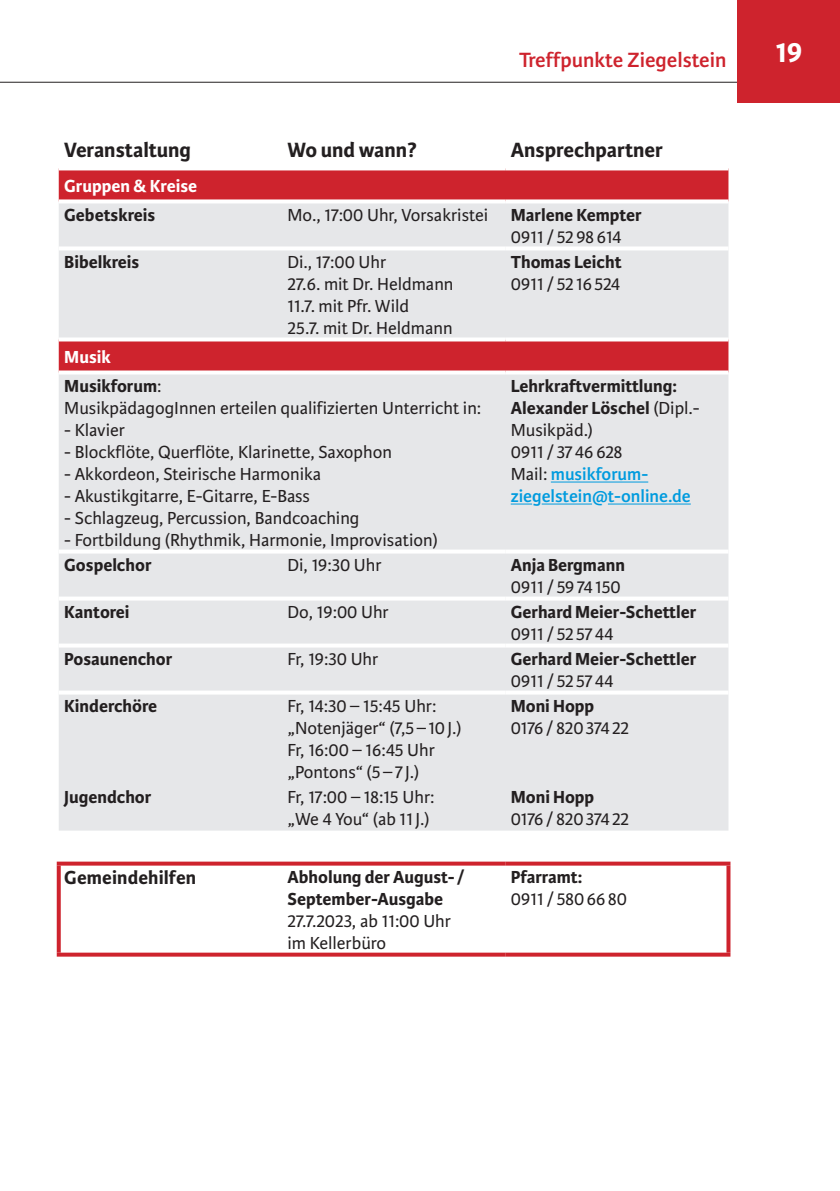
<style>
.page{position:relative;width:840px;height:1191px;background:#fff}
.page>*{position:absolute;margin:0;border:0;box-sizing:border-box;transform-origin:0 0}
.t1{font:700 30px "Karmina Sans";color:#fff}
.t2{font:700 22px "Karmina Sans";color:#231f20}
.t3{font:600 22px "Karmina Sans";color:#ce232d}
.t4{font:700 20px "Karmina Sans";letter-spacing:.01em;color:#231f20}
.t5{font:18.6px/22px "Karmina Sans";color:#231f20}
.t6{font:700 18.6px/22px "Karmina Sans";color:#231f20}
.t7{font:700 18.6px "Karmina Sans";color:#fff}
.s1{font-weight:700}
.s2{color:#fff}
.s3{font-weight:400}
.s4{font-weight:600;color:#009bde}
</style>
<div class="page">
<hr style="left:0;top:82px;width:839px;height:1px;background:#231f20">
<div style="left:737px;top:0;width:102px;height:102px;background:#ce232d"></div>
<div style="left:59px;top:170px;width:669px;height:29px;background:#ce232d"></div>
<div style="left:59px;top:203px;width:669px;height:627px;background:#e6e7e9"></div>
<svg style="left:59px;top:199px;width:223px;height:1px"></svg>
<svg style="left:282px;top:199px;width:223px;height:1px"></svg>
<svg style="left:505px;top:199px;width:223px;height:3px"></svg>
<hr style="left:59px;top:246px;width:223px;height:4px;background:#fff">
<hr style="left:282px;top:246px;width:223px;height:4px;background:#fff">
<hr style="left:505px;top:246px;width:223px;height:4px;background:#fff">
<svg style="left:59px;top:337px;width:223px;height:4px"></svg>
<svg style="left:282px;top:337px;width:223px;height:4px"></svg>
<svg style="left:505px;top:337px;width:223px;height:4px"></svg>
<svg style="left:59px;top:370px;width:223px;height:4px"></svg>
<svg style="left:282px;top:370px;width:223px;height:4px"></svg>
<svg style="left:505px;top:370px;width:223px;height:4px"></svg>
<svg style="left:59px;top:549px;width:223px;height:4px"></svg>
<svg style="left:282px;top:549px;width:223px;height:4px"></svg>
<svg style="left:505px;top:549px;width:223px;height:4px"></svg>
<svg style="left:59px;top:596px;width:223px;height:4px"></svg>
<svg style="left:282px;top:596px;width:223px;height:4px"></svg>
<svg style="left:505px;top:596px;width:223px;height:4px"></svg>
<svg style="left:59px;top:643px;width:223px;height:4px"></svg>
<svg style="left:282px;top:643px;width:223px;height:4px"></svg>
<svg style="left:505px;top:643px;width:223px;height:4px"></svg>
<svg style="left:59px;top:690px;width:223px;height:4px"></svg>
<svg style="left:282px;top:690px;width:223px;height:4px"></svg>
<svg style="left:505px;top:690px;width:223px;height:4px"></svg>
<svg style="left:57px;top:861px;width:225px;height:4px"></svg>
<svg style="left:57px;top:865px;width:4px;height:87px"></svg>
<svg style="left:282px;top:861px;width:223px;height:4px"></svg>
<svg style="left:505px;top:861px;width:225px;height:4px"></svg>
<svg style="left:726px;top:865px;width:4px;height:87px"></svg>
<svg style="left:57px;top:952px;width:225px;height:4px"></svg>
<svg style="left:282px;top:952px;width:223px;height:4px"></svg>
<svg style="left:505px;top:952px;width:225px;height:4px"></svg>
<hr style="left:550px;top:481px;width:98px;height:1px;background:#009bde">
<svg style="left:510px;top:503px;width:22px;height:1px"></svg>
<hr style="left:541px;top:503px;width:50px;height:1px;background:#009bde">
<hr style="left:607px;top:503px;width:83px;height:1px;background:#009bde">
<p class="t3" style="left:518px;top:47px;width:209px">Treffpunkte Ziegelstein</p>
<h1 class="t1" style="left:775px;top:35px;width:28px">19</h1>
<p class="t2" style="left:64px;top:138px;width:128px">Veranstaltung</p>
<p class="t2" style="left:287px;top:138px;width:131px">Wo und wann?</p>
<p class="t2" style="left:510px;top:138px;width:154px">Ansprechpartner</p>
<p class="t7" style="left:64px;top:175px;width:134px">Gruppen &amp; Kreise</p>
<p class="t6" style="left:64px;top:204px;width:92px">Gebetskreis</p>
<p class="t5" style="left:510px;top:204px;width:132px;text-indent:-223px">Mo., 17:00 Uhr, Vorsakristei <span class="s1">Marlene Kempter<br></span>0911 / 5298614</p>
<p class="t6" style="left:64px;top:251px;width:76px">Bibelkreis</p>
<p class="t5" style="left:287px;top:251px;width:167px">Di., 17:00 Uhr<br>27.6. mit Dr. Heldmann<br>11.7. mit Pfr. Wild<br>25.7. mit Dr. Heldmann</p>
<p class="t6" style="left:510px;top:251px;width:112px">Thomas Leicht</p>
<p class="t5" style="left:510px;top:273px;width:111px">0911 / 52 16524</p>
<p class="t6" style="left:64px;top:343px;width:98px;line-height:29px"><span class="s2">Musik<br></span>Musikforum<span class="s3">:</span></p>
<p class="t5" style="left:64px;top:397px;width:418px">MusikpädagogInnen erteilen qualifizierten Unterricht in:</p>
<p class="t5" style="left:64px;top:419px;width:62px">- Klavier</p>
<p class="t5" style="left:64px;top:441px;width:329px">- Blockflöte, Querflöte, Klarinette, Saxophon</p>
<p class="t5" style="left:64px;top:463px;width:258px">- Akkordeon, Steirische Harmonika</p>
<p class="t5" style="left:64px;top:485px;width:247px">- Akustikgitarre, E-Gitarre, E-Bass</p>
<p class="t5" style="left:64px;top:507px;width:296px">- Schlagzeug, Percussion, Bandcoaching</p>
<p class="t5" style="left:64px;top:529px;width:375px">- Fortbildung (Rhythmik, Harmonie, Improvisation)</p>
<p class="t6" style="left:510px;top:375px;width:190px">Lehrkraftvermittlung:<br>Alexander Löschel <span class="s3">(Dipl.-<br>Musikpäd.)<br>0911 / 3746628<br>Mail:</span> <span class="s4">musikforum&shy;ziegelstein@t-online.de</span></p>
<p class="t6" style="left:64px;top:554px;width:89px">Gospelchor</p>
<p class="t5" style="left:287px;top:554px;width:96px">Di, 19:30 Uhr</p>
<p class="t6" style="left:510px;top:554px;width:116px">Anja Bergmann</p>
<p class="t5" style="left:510px;top:576px;width:111px">0911 / 5974150</p>
<p class="t6" style="left:64px;top:601px;width:67px">Kantorei</p>
<p class="t5" style="left:287px;top:601px;width:103px">Do, 19:00 Uhr</p>
<p class="t6" style="left:510px;top:601px;width:187px">Gerhard Meier-Schettler</p>
<p class="t5" style="left:510px;top:623px;width:104px">0911 / 52 5744</p>
<p class="t6" style="left:64px;top:648px;width:110px">Posaunenchor</p>
<p class="t5" style="left:287px;top:648px;width:92px">Fr, 19:30 Uhr</p>
<p class="t6" style="left:510px;top:648px;width:187px">Gerhard Meier-Schettler</p>
<p class="t5" style="left:510px;top:670px;width:104px">0911 / 52 5744</p>
<p class="t6" style="left:64px;top:695px;width:94px">Kinderchöre</p>
<p class="t5" style="left:287px;top:695px;width:175px">Fr, 14:30 – 15:45 Uhr: „Notenjäger“ (7,5 –10J.)<br>Fr, 16:00 – 16:45 Uhr „Pontons“ (5 –7 J.)</p>
<p class="t6" style="left:510px;top:695px;width:85px">Moni Hopp</p>
<p class="t5" style="left:510px;top:717px;width:120px">0176 / 82037422</p>
<p class="t6" style="left:64px;top:786px;width:89px">Jugendchor</p>
<p class="t5" style="left:287px;top:786px;width:148px">Fr, 17:00 – 18:15 Uhr: „We 4 You“ (ab 11J.)</p>
<p class="t6" style="left:510px;top:786px;width:85px">Moni Hopp</p>
<p class="t5" style="left:510px;top:808px;width:120px">0176 / 82037422</p>
<p class="t4" style="left:64px;top:866px;width:133px">Gemeindehilfen</p>
<p class="t6" style="left:287px;top:866px;width:178px">Abholung der August-/<br>September-Ausgabe</p>
<p class="t5" style="left:287px;top:910px;width:165px">27.7.2023, ab 11:00 Uhr im Kellerbüro</p>
<p class="t6" style="left:510px;top:866px;width:73px">Pfarramt:</p>
<p class="t5" style="left:510px;top:888px;width:118px">0911 / 5806680</p>
</div>
